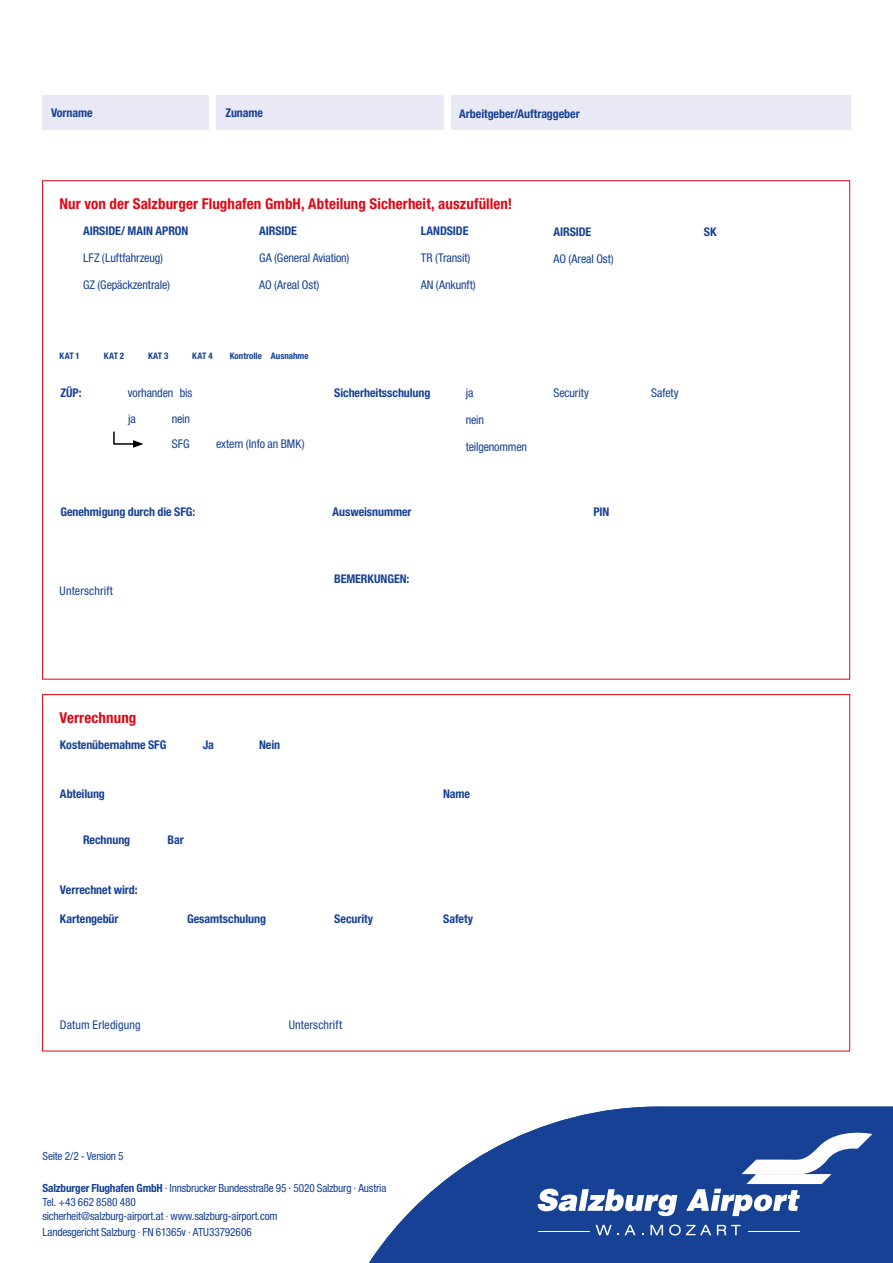
<style>
.page{position:relative;width:893px;height:1263px;background:#fff}
.page>*{position:absolute;margin:0;border:0;box-sizing:border-box;transform-origin:0 0}
.t1{font:700 condensed 15px "Helvetica Neue LT Pro";letter-spacing:.005em;color:#e30613}
.t2{font:700 condensed 12px "Helvetica Neue LT Pro";letter-spacing:-.005em;color:#164194}
.t3{font:condensed 12px/25px "Helvetica Neue LT Pro";letter-spacing:-.005em;color:#164194}
.t4{font:condensed 12px "Helvetica Neue LT Pro";letter-spacing:.015em;color:#164194}
.t5{font:condensed 11.25px/14.2px "Helvetica Neue LT Pro";letter-spacing:-.015em;color:#164194}
.t6{font:700 condensed 9px "Helvetica Neue LT Pro";color:#164194}
.s1{font-weight:700}
</style>
<div class="page">
<div style="left:43px;top:96px;width:166px;height:34px;background:#e9e9f6"></div>
<div style="left:217px;top:96px;width:227px;height:34px;background:#e9e9f6"></div>
<div style="left:451px;top:96px;width:399px;height:34px;background:#e9e9f6"></div>
<svg style="left:113px;top:431px;width:31px;height:17px"></svg>
<svg style="left:369px;top:1106px;width:524px;height:157px;fill:#164194"></svg>
<svg style="left:538px;top:1188px;width:139px;height:28px"></svg>
<svg style="left:686px;top:1126px;width:186px;height:90px"></svg>
<hr style="left:539px;top:1231px;width:51px;height:1px;background:#fff">
<hr style="left:748px;top:1231px;width:51px;height:1px;background:#fff">
<svg style="left:596px;top:1225px;width:40px;height:10px"></svg>
<svg style="left:650px;top:1225px;width:13px;height:10px"></svg>
<svg style="left:669px;top:1224px;width:42px;height:11px"></svg>
<svg style="left:717px;top:1225px;width:24px;height:10px"></svg>
<p class="t2" style="left:51px;top:105px;width:43px">Vorname</p>
<p class="t2" style="left:225px;top:105px;width:39px">Zuname</p>
<p class="t2" style="left:459px;top:106px;width:122px">Arbeitgeber/Auftraggeber</p>
<p class="t1" style="left:60px;top:194px;width:454px">Nur von der Salzburger Flughafen GmbH, Abteilung Sicherheit, auszufüllen!</p>
<p class="t2" style="left:83px;top:224px;width:107px">AIRSIDE/ MAIN APRON</p>
<p class="t3" style="left:83px;top:245px;width:81px">LFZ (Luftfahrzeug)</p>
<p class="t3" style="left:83px;top:272px;width:88px">GZ (Gepäckzentrale)</p>
<p class="t2" style="left:259px;top:224px;width:39px">AIRSIDE</p>
<p class="t3" style="left:259px;top:245px;width:92px">GA (General Aviation)</p>
<p class="t3" style="left:259px;top:272px;width:62px">AO (Areal Ost)</p>
<p class="t2" style="left:421px;top:224px;width:49px">LANDSIDE</p>
<p class="t3" style="left:421px;top:245px;width:51px">TR (Transit)</p>
<p class="t3" style="left:421px;top:272px;width:57px">AN (Ankunft)</p>
<p class="t2" style="left:553px;top:224px;width:39px">AIRSIDE</p>
<p class="t3" style="left:553px;top:246px;width:62px">AO (Areal Ost)</p>
<p class="t6" style="left:60px;top:350px;width:22px">KAT 1</p>
<p class="t6" style="left:104px;top:350px;width:22px">KAT 2</p>
<p class="t6" style="left:148px;top:350px;width:22px">KAT 3</p>
<p class="t6" style="left:192px;top:350px;width:22px">KAT 4</p>
<p class="t6" style="left:230px;top:350px;width:80px">Kontrolle Ausnahme</p>
<p class="t3" style="left:128px;top:381px;width:66px">vorhanden bis</p>
<p class="t2" style="left:60px;top:386px;width:23px">ZÜP:</p>
<p class="t3" style="left:553px;top:381px;width:37px">Security</p>
<p class="t3" style="left:651px;top:381px;width:29px">Safety</p>
<p class="t2" style="left:334px;top:386px;width:98px">Sicherheitsschulung</p>
<p class="t3" style="left:466px;top:381px;width:9px">ja</p>
<p class="t3" style="left:466px;top:408px;width:20px">nein</p>
<p class="t3" style="left:466px;top:435px;width:63px">teilgenommen</p>
<p class="t3" style="left:128px;top:406px;width:9px">ja</p>
<p class="t3" style="left:172px;top:406px;width:20px">nein<br>SFG</p>
<p class="t3" style="left:216px;top:431px;width:90px">extern (Info an BMK)</p>
<p class="t2" style="left:60px;top:504px;width:136px">Genehmigung durch die SFG:</p>
<p class="t2" style="left:333px;top:504px;width:81px">Ausweisnummer</p>
<p class="t2" style="left:593px;top:504px;width:18px">PIN</p>
<p class="t4" style="left:60px;top:584px;width:55px">Unterschrift</p>
<p class="t2" style="left:334px;top:572px;width:77px">BEMERKUNGEN:</p>
<p class="t2" style="left:704px;top:224px;width:14px">SK</p>
<p class="t1" style="left:60px;top:708px;width:78px">Verrechnung</p>
<p class="t2" style="left:60px;top:737px;width:108px">Kostenübernahme SFG</p>
<p class="t2" style="left:60px;top:786px;width:47px">Abteilung</p>
<p class="t2" style="left:83px;top:832px;width:49px">Rechnung</p>
<p class="t2" style="left:168px;top:832px;width:18px">Bar</p>
<p class="t2" style="left:60px;top:883px;width:79px">Verrechnet wird:</p>
<p class="t2" style="left:203px;top:737px;width:13px">Ja</p>
<p class="t2" style="left:259px;top:737px;width:23px">Nein</p>
<p class="t2" style="left:443px;top:786px;width:29px">Name</p>
<p class="t2" style="left:60px;top:911px;width:60px">Kartengebür</p>
<p class="t2" style="left:187px;top:911px;width:80px">Gesamtschulung</p>
<p class="t2" style="left:334px;top:911px;width:41px">Security</p>
<p class="t2" style="left:443px;top:911px;width:32px">Safety</p>
<p class="t3" style="left:60px;top:1012px;width:82px">Datum Erledigung</p>
<p class="t4" style="left:289px;top:1018px;width:55px">Unterschrift</p>
<p class="t5" style="left:43px;top:1149px;width:82px">Seite 2/2 - Version 5</p>
<p class="t5" style="left:43px;top:1180px;width:345px"><span class="s1">Salzburger Flughafen GmbH</span> · Innsbrucker Bundesstraße 95 · 5020 Salzburg · Austria<br>Tel. +43 662 8580 480<br>sicherheit@salzburg-airport.at · www.salzburg-airport.com</p>
<p class="t5" style="left:43px;top:1224px;width:211px">Landesgericht Salzburg · FN 61365v · ATU33792606</p>
</div>
